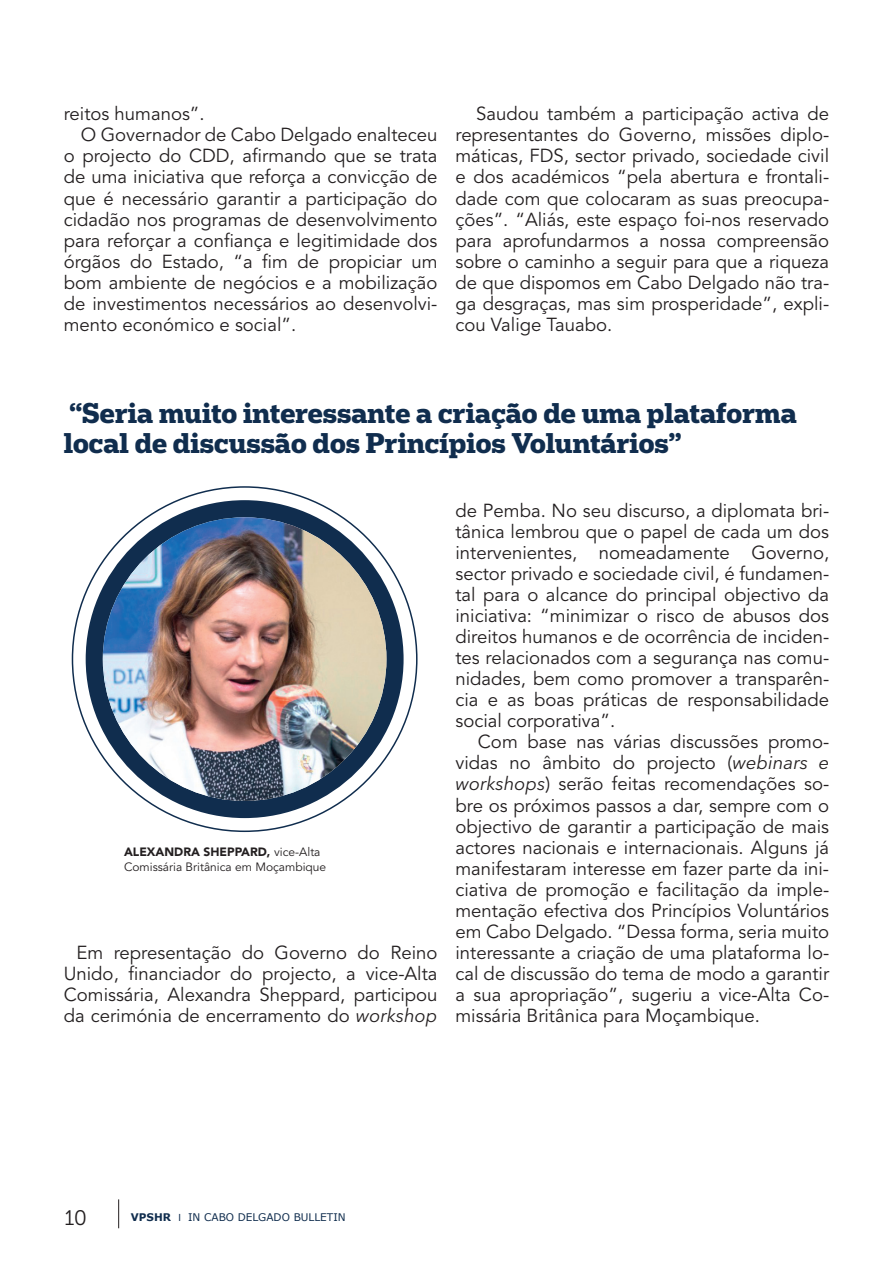
<style>
.page{position:relative;width:893px;height:1263px;background:#fff}
.page>*{position:absolute;margin:0;border:0;box-sizing:border-box;transform-origin:0 0}
.t1{font:700 27px/30px "Popular";color:#102d4e}
.t2{font:21px "Museo 300";color:#231f20}
.t3{font:18.75px/21px "Avenir LT Std";color:#231f20;text-align:justify}
.t4{font:12px/15px "Avenir LT Std";color:#231f20}
.t5{font:10.5px "Verdana";color:#102d4e}
.s1{font-weight:900}
.s2{font-family:"Avenir Next LT Pro";font-style:italic}
.s3{font-weight:700}
.s4{font-family:"Myriad Pro"}
</style>
<div class="page">
<svg style="left:118px;top:1199px;width:1px;height:29px"></svg>
<div style="left:86px;top:500px;width:318px;height:318px;background:#102d4e;border-radius:50%"></div>
<img style="left:103px;top:517px;width:283px;height:284px;border-radius:142px">
<p class="t3" style="left:64px;top:104px;width:142px">reitos humanos”.</p>
<p class="t3" style="left:81px;top:125px;width:358px">O Governador de Cabo Delgado enalteceu</p>
<p class="t3" style="left:64px;top:146px;width:375px">o projecto do CDD, afirmando que se trata</p>
<p class="t3" style="left:64px;top:167px;width:375px">de uma iniciativa que reforça a convicção de</p>
<p class="t3" style="left:64px;top:188px;width:375px">que é necessário garantir a participação do</p>
<p class="t3" style="left:64px;top:209px;width:375px">cidadão nos programas de desenvolvimento</p>
<p class="t3" style="left:64px;top:230px;width:375px">para reforçar a confiança e legitimidade dos</p>
<p class="t3" style="left:64px;top:251px;width:375px">órgãos do Estado, “a fim de propiciar um</p>
<p class="t3" style="left:64px;top:272px;width:375px">bom ambiente de negócios e a mobilização</p>
<p class="t3" style="left:64px;top:293px;width:375px">de investimentos necessários ao desenvolvi-</p>
<p class="t3" style="left:64px;top:314px;width:234px">mento económico e social”.</p>
<p class="t3" style="left:455px;top:104px;width:375px;text-indent:21px">Saudou também a participação activa de representantes do Governo, missões diplo&shy;máticas, FDS, sector privado, sociedade civil e dos académicos “pela abertura e frontali&shy;dade com que colocaram as suas preocupa&shy;ções”. “Aliás, este espaço foi-nos reservado para aprofundarmos a nossa compreensão sobre o caminho a seguir para que a riqueza de que dispomos em Cabo Delgado não tra&shy;ga desgraças, mas sim prosperidade”, expli&shy;cou Valige Tauabo.</p>
<h1 class="t1" style="left:64px;top:397px;width:735px">“Seria muito interessante a criação de uma plataforma local de discussão dos Princípios Voluntários”</h1>
<p class="t4" style="left:124px;top:845px;width:204px"><span class="s1">ALEXANDRA SHEPPARD,</span> vice-Alta<br>Comissária Britânica em Moçambique</p>
<p class="t3" style="left:64px;top:943px;width:375px;text-indent:13px">Em representação do Governo do Reino Unido, financiador do projecto, a vice-Alta Comissária, Alexandra Sheppard, participou da cerimónia de encerramento do <span class="s2">workshop</span></p>
<p class="t3" style="left:455px;top:501px;width:375px">de Pemba. No seu discurso, a diplomata bri&shy;tânica lembrou que o papel de cada um dos intervenientes, nomeadamente Governo, sector privado e sociedade civil, é fundamen&shy;tal para o alcance do principal objectivo da iniciativa: “minimizar o risco de abusos dos direitos humanos e de ocorrência de inciden&shy;tes relacionados com a segurança nas comu&shy;nidades, bem como promover a transparên&shy;cia e as boas práticas de responsabilidade social corporativa”.</p>
<p class="t3" style="left:455px;top:732px;width:375px;text-indent:22px">Com base nas várias discussões promo&shy;vidas no âmbito do projecto (<span class="s2">webinars e workshops</span>) serão feitas recomendações so&shy;bre os próximos passos a dar, sempre com o objectivo de garantir a participação de mais actores nacionais e internacionais. Alguns já manifestaram interesse em fazer parte da ini&shy;ciativa de promoção e facilitação da imple&shy;mentação efectiva dos Princípios Voluntários em Cabo Delgado. “Dessa forma, seria muito interessante a criação de uma plataforma lo&shy;cal de discussão do tema de modo a garantir a sua apropriação”, sugeriu a vice-Alta Co&shy;missária Britânica para Moçambique.</p>
<p class="t2" style="left:64px;top:1206px;width:24px">10</p>
<p class="t5" style="left:131px;top:1210px;width:216px"><span class="s3">VPSHR</span> <span class="s4">I</span> IN CABO DELGADO BULLETIN</p>
</div>
